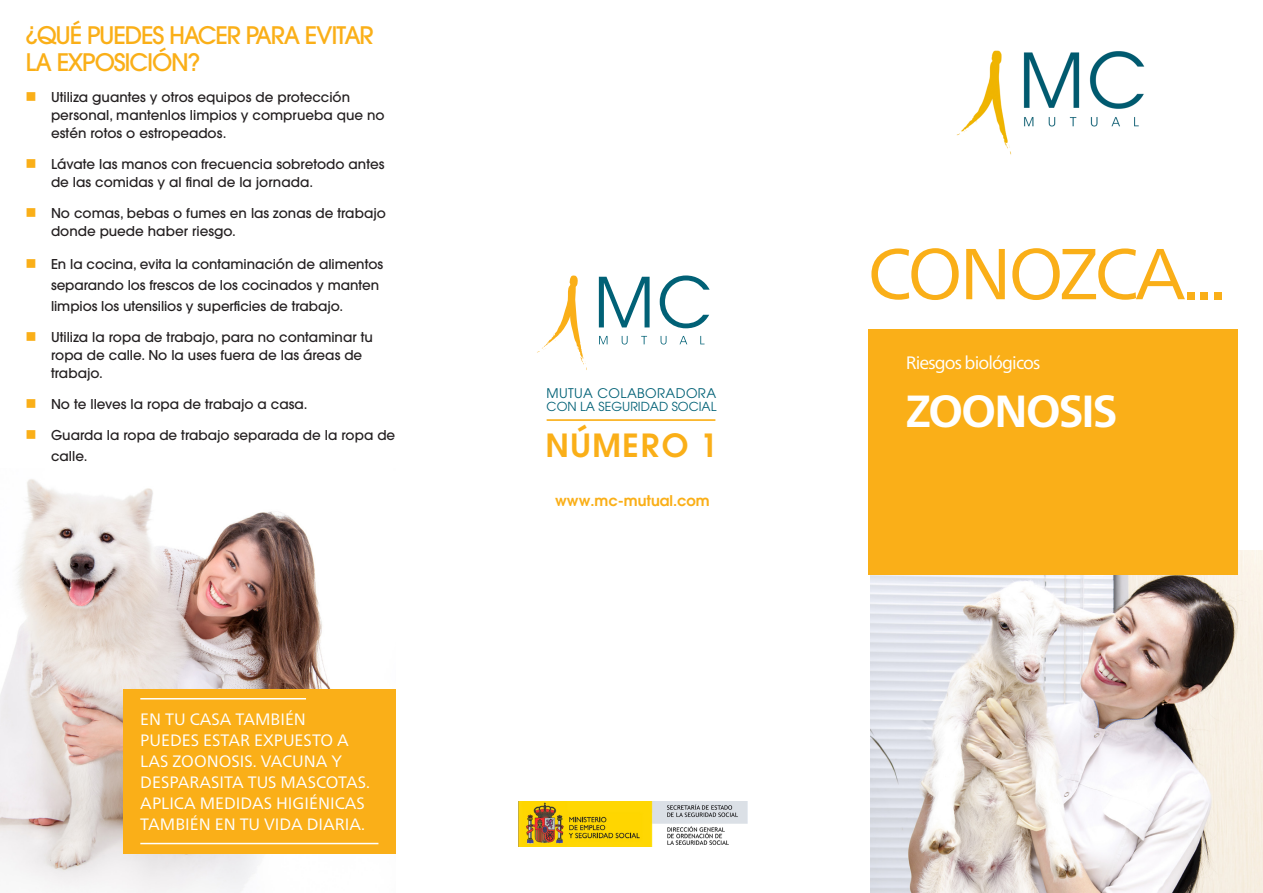
<style>
.page{position:relative;width:1263px;height:893px;background:#fff}
.page>*{position:absolute;margin:0;border:0;box-sizing:border-box;transform-origin:0 0}
.t1{font:72px "Frutiger Neue LT Pro";letter-spacing:-.055em;color:#faaf18}
.t2{font:700 45px "Frutiger Neue LT Pro";letter-spacing:-.05em;color:#fff}
.t3{font:600 31.8px "ITC Avant Garde Std";letter-spacing:.05em;color:#faaf18}
.t4{font:500 24px/27px "ITC Avant Garde Std";letter-spacing:-.05em;color:#faaf18}
.t5{font:18px "Frutiger Neue LT Pro";letter-spacing:-.05em;color:#fff}
.t6{font:16.5px/21px "Frutiger Neue LT Pro";color:#fff}
.Bold_Italic{font:600 14.7px "ITC Avant Garde Std";color:#faaf18}
.t7{font:500 13.5px/18px "ITC Avant Garde Std";color:#231f20}
.t8{font:13.2px "ITC Avant Garde Pro";letter-spacing:.03em;color:#016176}
.t9{font:12.45px "ITC Avant Garde Pro";color:#016176}
</style>
<div class="page">
<img style="left:0;top:479px;width:331px;height:414px">
<img style="left:870px;top:551px;width:393px;height:342px">
<img style="left:956px;top:50px;width:189px;height:105px">
<img style="left:518px;top:801px;width:230px;height:46px">
<div style="left:867px;top:330px;width:370px;height:245px;background:#faaf18"></div>
<svg style="left:537px;top:275px;width:50px;height:95px"></svg>
<svg style="left:660px;top:275px;width:50px;height:53px"></svg>
<svg style="left:622px;top:336px;width:6px;height:8px"></svg>
<svg style="left:641px;top:336px;width:6px;height:8px"></svg>
<svg style="left:661px;top:336px;width:5px;height:8px"></svg>
<svg style="left:679px;top:336px;width:8px;height:8px"></svg>
<svg style="left:700px;top:336px;width:4px;height:8px"></svg>
<svg style="left:599px;top:277px;width:51px;height:50px"></svg>
<svg style="left:599px;top:336px;width:8px;height:8px"></svg>
<hr style="left:547px;top:419px;width:168px;height:2px;background:#faaf18">
<div style="left:123px;top:689px;width:272px;height:165px;background:#faaf18"></div>
<hr style="left:140px;top:698px;width:166px;height:1px;background:#fff">
<hr style="left:140px;top:843px;width:238px;height:1px;background:#fff">
<p class="t4" style="left:26px;top:22px;width:350px">¿QUÉ PUEDES HACER PARA EVITAR<br>LA EXPOSICIÓN?</p>
<p class="t7" style="left:51px;top:88px;width:335px">Utiliza guantes y otros equipos de protección personal, mantenlos limpios y comprueba que no estén rotos o estropeados.</p>
<p class="t7" style="left:51px;top:155px;width:335px">Lávate las manos con frecuencia sobretodo antes de las comidas y al final de la jornada.</p>
<p class="t7" style="left:51px;top:204px;width:336px">No comas, bebas o fumes en las zonas de trabajo donde puede haber riesgo.</p>
<p class="t7" style="left:51px;top:254px;width:334px;line-height:21px">En la cocina, evita la contaminación de alimentos separando los frescos de los cocinados y manten limpios los utensilios y superficies de trabajo.</p>
<p class="t7" style="left:51px;top:328px;width:323px">Utiliza la ropa de trabajo, para no contaminar tu ropa de calle. No la uses fuera de las áreas de trabajo.</p>
<p class="t7" style="left:51px;top:395px;width:258px">No te lleves la ropa de trabajo a casa.</p>
<p class="t7" style="left:51px;top:424px;width:346px;line-height:21px">Guarda la ropa de trabajo separada de la ropa de calle.</p>
<p class="t6" style="left:140px;top:709px;width:231px">EN TU CASA TAMBIÉN<br>PUEDES ESTAR EXPUESTO A<br>LAS ZOONOSIS. VACUNA Y<br>DESPARASITA TUS MASCOTAS.<br>APLICA MEDIDAS HIGIÉNICAS<br>TAMBIÉN EN TU VIDA DIARIA.</p>
<p class="t8" style="left:547px;top:385px;width:171px">MUTUA COLABORADORA</p>
<p class="t9" style="left:547px;top:399px;width:171px">CON LA SEGURIDAD SOCIAL</p>
<p class="t3" style="left:545px;top:424px;width:174px">NÚMERO 1</p>
<p class="Bold_Italic" style="left:555px;top:491px;width:156px">www.mc-mutual.com</p>
<p class="t1" style="left:867px;top:230px;width:360px">CONOZCA...</p>
<p class="t5" style="left:906px;top:352px;width:136px">Riesgos biológicos</p>
<p class="t2" style="left:906px;top:384px;width:213px">ZOONOSIS</p>
</div>
